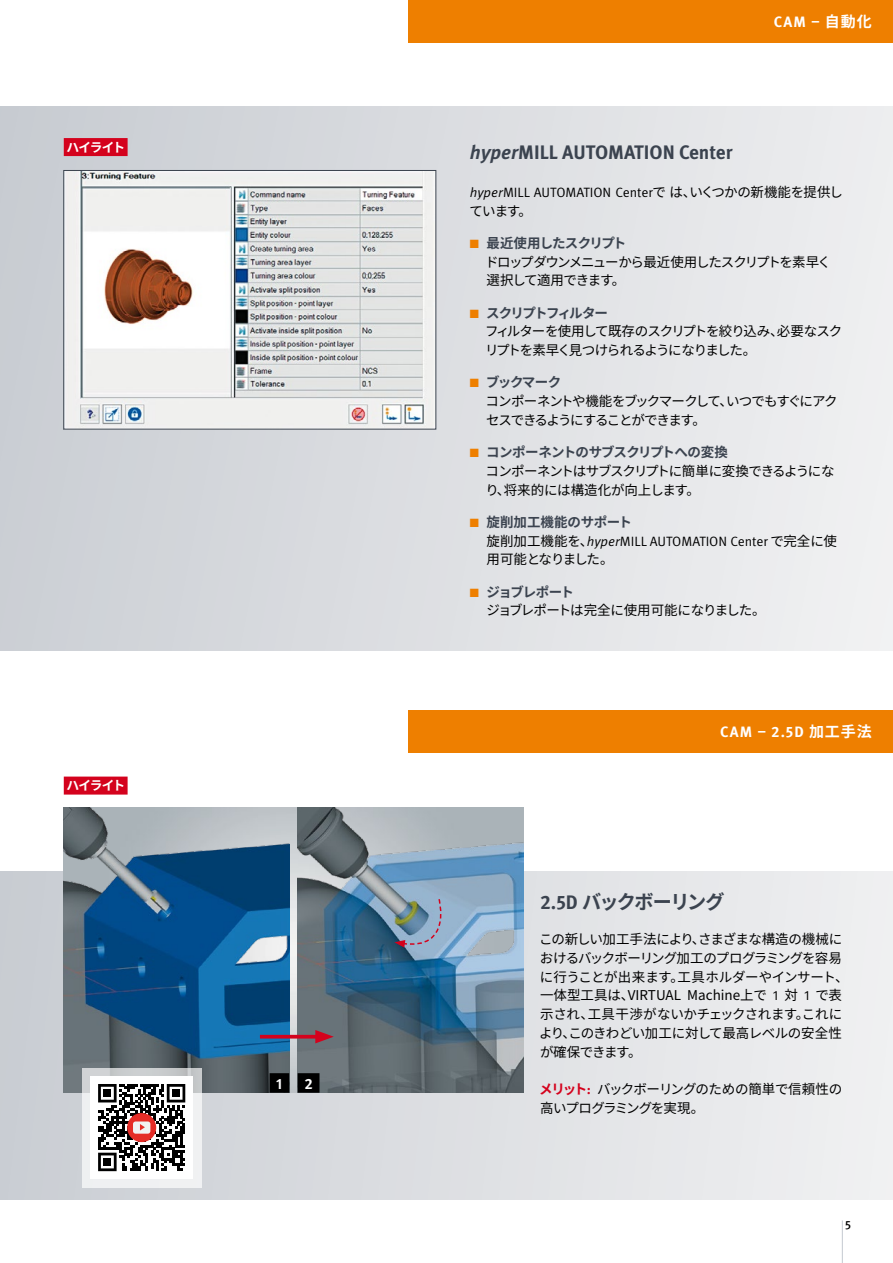
<style>
.page{position:relative;width:893px;height:1263px;background:#fff}
.page>*{position:absolute;margin:0;border:0;box-sizing:border-box;transform-origin:0 0}
.t1{font:700 19.5px "Meta Pro";color:#3b434f}
.t2{font:700 19.5px "Noto Sans CJ Kjp";letter-spacing:-.075em;color:#3b434f}
.t3{font:700 15px "Meta Pro";letter-spacing:.07em;color:#fff}
.t4{font:700 14.85px "Meta Pro";color:#fff}
.t5{font:13.5px/18.8px "Noto Sans CJ Kjp";letter-spacing:-.025em;color:#000}
.t6{font:13.5px/18.8px "Noto Sans CJ Kjp";letter-spacing:-.09em;color:#000}
.t7{font:13.5px/18.8px "Noto Sans CJ Kjp";letter-spacing:-.06em;color:#000}
.t8{font:13.5px "Meta Pro";color:#000}
.t9{font:13.5px/18.8px "Noto Sans CJ Kjp";letter-spacing:-.08em;color:#000}
.t10{font:13.5px/18.8px "Noto Sans CJ Kjp";letter-spacing:-.04em;color:#000}
.t11{font:700 13.5px "Noto Sans CJ Kjp";color:#3b434f}
.t12{font:700 12.75px "Noto Sans CJ Kjp";letter-spacing:-.09em;color:#fff}
.t13{font:500 12px "Meta Pro";color:#000}
.s1{font-family:"Noto Sans CJ Kjp"}
.s2{font-style:italic}
.s3{color:#ee7f00}
.s4{font-weight:700;color:#3b434f}
.s5{font-family:"Meta Pro"}
.s6{font-weight:700;color:#d4021d}
.s7{font-family:"Meta Pro";font-weight:700;color:#d4021d}
</style>
<div class="page">
<div style="left:408px;top:0;width:485px;height:43px;background:#ee7f00"></div>
<hr style="left:842px;top:1220px;width:1px;height:43px;background:#c5c9d0">
<div style="left:0;top:872px;width:893px;height:327px;background:linear-gradient(to right,#cacdd3,#f0f0f1)"></div>
<div style="left:0;top:106px;width:893px;height:545px;background:linear-gradient(to right,#cacdd3,#eff0f1)"></div>
<div style="left:408px;top:710px;width:485px;height:43px;background:#ee7f00"></div>
<img style="left:64px;top:808px;width:225px;height:285px">
<img style="left:298px;top:808px;width:225px;height:285px">
<div style="left:270px;top:1073px;width:19px;height:20px;background:#000"></div>
<div style="left:298px;top:1073px;width:21px;height:20px;background:#000"></div>
<svg style="left:394px;top:898px;width:59px;height:52px;background:#899eb0"></svg>
<hr style="left:260px;top:1035px;width:62px;height:3px;background:#d4021d">
<svg style="left:315px;top:1030px;width:19px;height:13px"></svg>
<img style="left:65px;top:172px;width:369px;height:255px">
<div style="left:63px;top:170px;width:373px;height:259px;border:1px solid #3b434f"></div>
<div style="left:64px;top:776px;width:64px;height:18px;background:#d4021d"></div>
<div style="left:64px;top:138px;width:64px;height:18px;background:#d4021d"></div>
<svg style="left:82px;top:1068px;width:119px;height:119px;fill:#eef0f1"></svg>
<div style="left:91px;top:1076px;width:102px;height:103px;background:#fff"></div>
<svg style="left:98px;top:1084px;width:87px;height:87px"></svg>
<p class="t12" style="left:66px;top:140px;width:60px">ハイライト</p>
<p class="t12" style="left:66px;top:778px;width:60px">ハイライト</p>
<p class="t4" style="left:276px;top:1074px;width:8px">1</p>
<p class="t4" style="left:304px;top:1074px;width:10px">2</p>
<p class="t3" style="left:774px;top:13px;width:99px">CAM – <span class="s1">自動化</span></p>
<h1 class="t1" style="left:470px;top:140px;width:264px"><span class="s2">hyper</span>MILL AUTOMATION Center</h1>
<p class="t8" style="left:470px;top:184px;width:375px"><span class="s2">hyper</span>MILL AUTOMATION Center<span class="s1">では、いくつかの新機能を提供し</span></p>
<p class="t7" style="left:469px;top:201px;width:64px">ています。</p>
<p class="t6" style="left:485px;top:234px;width:347px;text-indent:-15px"><span class="s3">■</span> <span class="s4">最近使用したスクリプト<br></span>ドロップダウンメニューから最近使用したスクリプトを素早く選択して適用できます。</p>
<p class="t9" style="left:485px;top:303px;width:359px;text-indent:-15px"><span class="s3">■</span> <span class="s4">スクリプトフィルター<br></span>フィルターを使用して既存のスクリプトを絞り込み、必要なスクリプトを素早く見つけられるようになりました。</p>
<p class="t6" style="left:486px;top:373px;width:353px;text-indent:-16px"><span class="s3">■</span> <span class="s4">ブックマーク<br></span>コンポーネントや機能をブックマークして、いつでもすぐにアクセスできるようにすることができます。</p>
<p class="t7" style="left:485px;top:443px;width:351px;text-indent:-16px"><span class="s3">■</span> <span class="s4">コンポーネントのサブスクリプトへの変換<br></span>コンポーネントはサブスクリプトに簡単に変換できるようになり、将来的には構造化が向上します。</p>
<p class="t11" style="left:470px;top:514px;width:164px"><span class="s3">■</span> 旋削加工機能のサポート</p>
<p class="t8" style="left:487px;top:533px;width:352px"><span class="s1">旋削加工機能を、</span><span class="s2">hyper</span>MILL AUTOMATION Center <span class="s1">で完全に使</span></p>
<p class="t6" style="left:487px;top:550px;width:128px">用可能となりました。</p>
<p class="t7" style="left:487px;top:582px;width:280px;text-indent:-17px"><span class="s3">■</span> <span class="s4">ジョブレポート<br></span>ジョブレポートは完全に使用可能になりました。</p>
<p class="t3" style="left:720px;top:723px;width:153px">CAM – 2.5D <span class="s1">加工手法</span></p>
<h1 class="t2" style="left:540px;top:890px;width:186px"><span class="s5">2.5D</span> バックボーリング</h1>
<p class="t5" style="left:539px;top:930px;width:311px">この新しい加工手法により、さまざまな構造の機械におけるバックボーリング加工のプログラミングを容易に行うことが出来ます。工具ホルダーやインサート、一体型工具は、VIRTUAL Machine上で <span class="s5">1</span> 対 <span class="s5">1</span> で表示され、工具干渉がないかチェックされます。これにより、このきわどい加工に対して最高レベルの安全性が確保できます。</p>
<p class="t10" style="left:539px;top:1080px;width:304px"><span class="s6">メリット</span><span class="s7">:</span> バックボーリングのための簡単で信頼性の高いプログラミングを実現。</p>
<p class="t13" style="left:845px;top:1217px;width:8px">5</p>
</div>
